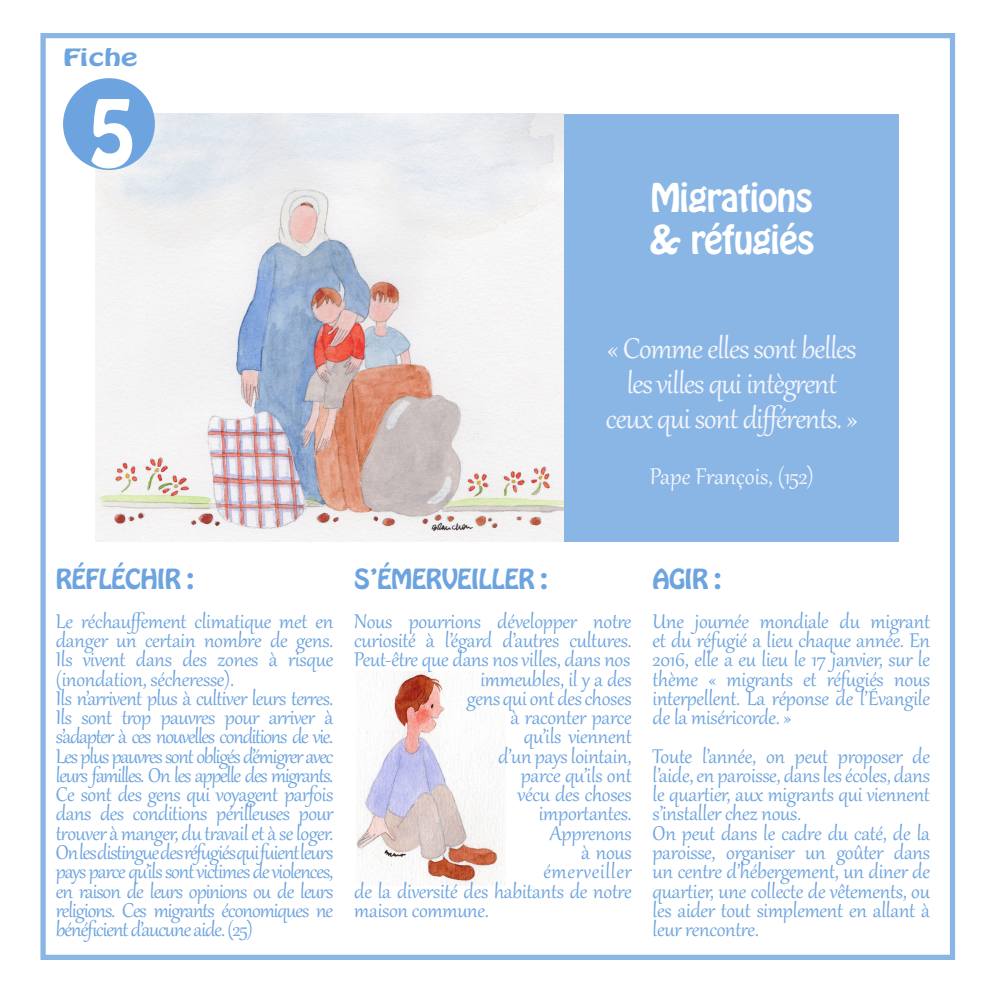
<style>
.page{position:relative;width:993px;height:993px;background:#fff}
.page>*{position:absolute;margin:0;border:0;box-sizing:border-box;transform-origin:0 0}
.t1{font:84px "Hobo Std";color:#fff}
.t2{font:35px "Gabriola";letter-spacing:-.025em;color:#f4f5fc}
.t3{font:35px "Hobo Std";letter-spacing:-.025em;color:#fff}
.t4{font:28px "Gabriola";color:#f4f5fc}
.t5{font:24.5px/19.2px "Gabriola";letter-spacing:-.01em;color:#6da4df;text-align:justify}
.t6{font:24.5px "Hobo Std";letter-spacing:-.025em;color:#6da4df}
.t7{font:24.5px "Gabriola";letter-spacing:.03em;color:#6da4df}
.t8{font:21px "Hobo Std";color:#6da4df;scale:1.5 1}
</style>
<div class="page">
<img style="left:356px;top:671px;width:149px;height:213px">
<div style="left:40px;top:33px;width:914px;height:926px;border:5px solid #6da4df"></div>
<img style="left:95px;top:114px;width:468px;height:427px">
<div style="left:63px;top:78px;width:92px;height:92px;background:#6da4df;border-radius:50%"></div>
<div style="left:564px;top:114px;width:334px;height:427px;background:#8ab6e5"></div>
<p class="t8" style="left:63px;top:43px;width:51px">Fiche</p>
<p class="t1" style="left:87px;top:75px;width:50px">5</p>
<p class="t3" style="left:650px;top:174px;width:164px">Migrations</p>
<p class="t3" style="left:648px;top:216px;width:168px">&amp; réfugiés</p>
<p class="t2" style="left:607px;top:325px;width:250px">« Comme elles sont belles</p>
<p class="t2" style="left:626px;top:360px;width:212px">les villes qui intègrent</p>
<p class="t2" style="left:605px;top:395px;width:253px">ceux qui sont différents. »</p>
<p class="t4" style="left:649px;top:457px;width:165px">Pape François, (152)</p>
<p class="t6" style="left:56px;top:562px;width:140px">RÉFLÉCHIR :</p>
<p class="t5" style="left:56px;top:609px;width:279px">Le réchauffement climatique met en danger un certain nombre de gens.<br>Ils vivent dans des zones à risque (inondation, sécheresse).</p>
<p class="t5" style="left:56px;top:686px;width:279px">Ils n’arrivent plus à cultiver leurs terres.<br>Ils sont trop pauvres pour arriver à s’adapter à ces nouvelles conditions de vie.<br>Les plus pauvres sont obligés d’émigrer avec leurs familles. On les appelle des migrants.<br>Ce sont des gens qui voyagent parfois dans des conditions périlleuses pour trouver à manger, du travail et à se loger.</p>
<p class="t5" style="left:56px;top:840px;width:279px">On les distingue des réfugiés qui fuient leurs pays parce qu’ils sont victimes de violences, en raison de leurs opinions ou de leurs religions. Ces migrants économiques ne bénéficient d’aucune aide. (25)</p>
<p class="t6" style="left:354px;top:562px;width:195px">S’ÉMERVEILLER :</p>
<p class="t5" style="left:354px;top:609px;width:279px">Nous pourrions développer notre</p>
<p class="t5" style="left:354px;top:628px;width:279px">curiosité à l’égard d’autres cultures.</p>
<p class="t5" style="left:354px;top:648px;width:277px">Peut-être que dans nos villes, dans nos</p>
<p class="t5" style="left:480px;top:667px;width:153px">immeubles, il y a des</p>
<p class="t5" style="left:466px;top:686px;width:166px">gens qui ont des choses</p>
<p class="t5" style="left:510px;top:705px;width:123px">à raconter parce</p>
<p class="t5" style="left:523px;top:725px;width:109px">qu’ils viennent</p>
<p class="t5" style="left:498px;top:744px;width:135px">d’un pays lointain,</p>
<p class="t5" style="left:520px;top:763px;width:112px">parce qu’ils ont</p>
<p class="t5" style="left:517px;top:782px;width:115px">vécu des choses</p>
<p class="t5" style="left:538px;top:802px;width:94px">importantes.</p>
<p class="t5" style="left:549px;top:821px;width:83px">Apprenons</p>
<p class="t5" style="left:581px;top:840px;width:52px">à nous</p>
<p class="t7" style="left:543px;top:855px;width:90px">émerveiller</p>
<p class="t5" style="left:354px;top:879px;width:279px">de la diversité des habitants de notre</p>
<p class="t5" style="left:354px;top:898px;width:136px">maison commune.</p>
<p class="t6" style="left:652px;top:562px;width:70px">AGIR :</p>
<p class="t5" style="left:652px;top:609px;width:279px">Une journée mondiale du migrant et du réfugié a lieu chaque année. En 2016, elle a eu lieu le 17 janvier, sur le thème « migrants et réfugiés nous interpellent. La réponse de l’Évangile de la miséricorde. »</p>
<p class="t5" style="left:652px;top:744px;width:279px">Toute l’année, on peut proposer de l’aide, en paroisse, dans les écoles, dans le quartier, aux migrants qui viennent s’installer chez nous.</p>
<p class="t5" style="left:652px;top:821px;width:279px">On peut dans le cadre du caté, de la paroisse, organiser un goûter dans un centre d’hébergement, un diner de quartier, une collecte de vêtements, ou les aider tout simplement en allant à leur rencontre.</p>
</div>
